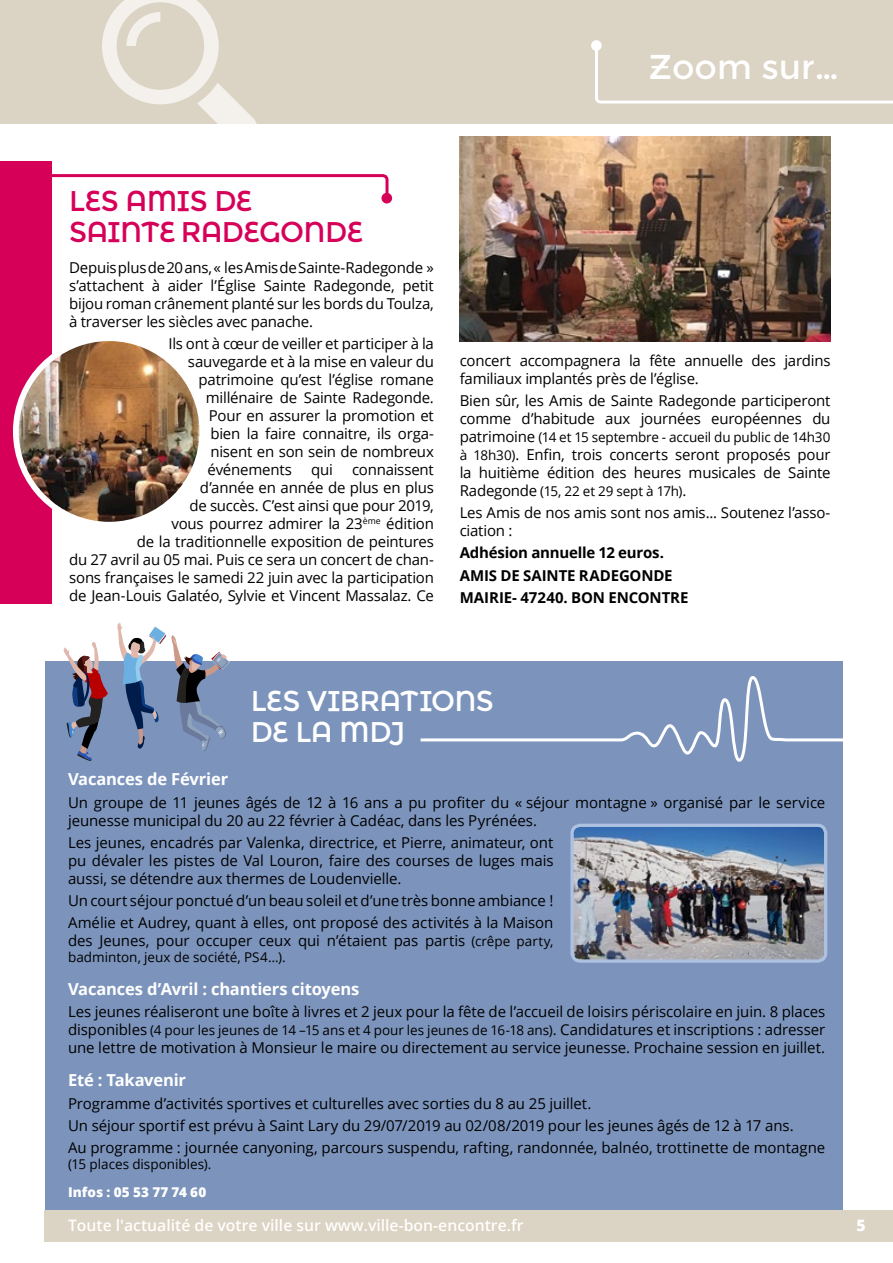
<style>
.page{position:relative;width:893px;height:1263px;background:#fff}
.page>*{position:absolute;margin:0;border:0;box-sizing:border-box;transform-origin:0 0}
.t1{font:34.5px "Montserrat Alternates";color:#fff}
.t2{font:28.5px/31.5px "Montserrat Alternates";letter-spacing:-.025em;color:#d60059}
.t3{font:28.5px/31.5px "Montserrat Alternates";letter-spacing:-.025em;color:#fff}
.t4{font:700 16.5px "Open Sans";letter-spacing:-.01em;color:#fff}
.t5{font:600 15.75px "Open Sans";color:#fff}
.t6{font:800 15.75px "Open Sans";color:#fff}
.t7{font:15px/18px "Open Sans";letter-spacing:-.01em;color:#000}
.t8{font:700 15px/22.2px "Open Sans";letter-spacing:-.01em;color:#000}
.t9{font:13.5px "Open Sans";letter-spacing:-.005em;color:#000}
.t10{font:800 13.5px "Open Sans";letter-spacing:.01em;color:#fff}
.s1{font-size:15px}
.s2{font-size:13.5px}
</style>
<div class="page">
<div style="left:1px;top:0;width:892px;height:123px;background:#dbd3c3"></div>
<hr style="left:0;top:0;width:1px;height:123px;background:#dbd3c3">
<svg style="left:595px;top:51px;width:298px;height:53px"></svg>
<div style="left:591px;top:40px;width:11px;height:11px;background:#fff;border-radius:50%"></div>
<svg style="left:102px;top:0;width:157px;height:124px"></svg>
<div style="left:45px;top:1210px;width:848px;height:32px;background:#dbd3c3"></div>
<div style="left:45px;top:661px;width:798px;height:549px;background:#7c94bc"></div>
<svg style="left:420px;top:676px;width:423px;height:86px"></svg>
<svg style="left:52px;top:174px;width:338px;height:21px"></svg>
<div style="left:381px;top:193px;width:11px;height:10px;background:#d60059;border-radius:50%"></div>
<img style="left:574px;top:828px;width:249px;height:131px">
<div style="left:570px;top:824px;width:257px;height:139px;border:3px solid #aec1e1;border-radius:8px"></div>
<img style="left:460px;top:137px;width:370px;height:204px">
<div style="left:1px;top:161px;width:51px;height:443px;background:#d60059"></div>
<img style="left:16px;top:338px;width:186px;height:187px;border-radius:93px">
<div style="left:13px;top:335px;width:192px;height:193px;border:6px solid #fff;border-radius:50%"></div>
<svg style="left:117px;top:622px;width:113px;height:129px"></svg>
<svg style="left:63px;top:642px;width:45px;height:119px"></svg>
<h1 class="t1" style="left:649px;top:47px;width:192px">Zoom sur…</h1>
<h2 class="t2" style="left:69px;top:185px;width:296px">LES AMIS DE<br>SAINTE RADEGONDE</h2>
<p class="t7" style="left:69px;top:258px;width:366px;text-align:justify">Depuis plus de 20 ans, « les Amis de Sainte-Radegonde » s’attachent à aider l’Église Sainte Radegonde, petit bijou roman crânement planté sur les bords du Toulza, à traverser les siècles avec panache.</p>
<p class="t7" style="left:168px;top:334px;width:267px">Ils ont à cœur de veiller et participer à la</p>
<p class="t7" style="left:188px;top:352px;width:248px">sauvegarde et à la mise en valeur du</p>
<p class="t7" style="left:198px;top:370px;width:237px">patrimoine qu’est l’église romane</p>
<p class="t7" style="left:206px;top:388px;width:229px">millénaire de Sainte Radegonde.</p>
<p class="t7" style="left:209px;top:406px;width:226px">Pour en assurer la promotion et</p>
<p class="t7" style="left:210px;top:424px;width:225px">bien la faire connaitre, ils orga-</p>
<p class="t7" style="left:210px;top:442px;width:225px">nisent en son sein de nombreux</p>
<p class="t7" style="left:207px;top:460px;width:86px">événements</p>
<p class="t7" style="left:311px;top:460px;width:23px">qui</p>
<p class="t7" style="left:69px;top:460px;width:366px;text-align:right">connaissent<br>d’année en année de plus en plus<br>de succès. C’est ainsi que pour 2019,<br>vous pourrez admirer la 23<sup>ème</sup> édition<br>de la traditionnelle exposition de peintures<br>du 27 avril au 05 mai. Puis ce sera un concert de chan&shy;sons françaises le samedi 22 juin avec la participation de Jean-Louis Galatéo, Sylvie et Vincent Massalaz. Ce</p>
<p class="t7" style="left:460px;top:351px;width:372px">concert accompagnera la fête annuelle des jardins familiaux implantés près de l’église.</p>
<p class="t7" style="left:460px;top:391px;width:372px">Bien sûr, les Amis de Sainte Radegonde participeront comme d’habitude aux journées européennes du</p>
<p class="t9" style="left:460px;top:428px;width:372px"><span class="s1">patrimoine</span> (14 et 15 septembre - accueil du public de 14h30</p>
<p class="t7" style="left:460px;top:445px;width:372px"><span class="s2">à 18h30)</span>. Enfin, trois concerts seront proposés pour la huitième édition des heures musicales de Sainte</p>
<p class="t9" style="left:460px;top:482px;width:228px"><span class="s1">Radegonde</span> (15, 22 et 29 sept à 17h)<span class="s1">.</span></p>
<p class="t7" style="left:460px;top:503px;width:372px">Les Amis de nos amis sont nos amis... Soutenez l’asso&shy;ciation :</p>
<p class="t8" style="left:460px;top:541px;width:230px">Adhésion annuelle 12 euros.<br>AMIS DE SAINTE RADEGONDE<br>MAIRIE- 47240. BON ENCONTRE</p>
<h2 class="t3" style="left:251px;top:685px;width:245px">LES VIBRATIONS<br>DE LA MDJ</h2>
<p class="t4" style="left:68px;top:768px;width:162px">Vacances de Février</p>
<p class="t7" style="left:68px;top:793px;width:759px">Un groupe de 11 jeunes âgés de 12 à 16 ans a pu profiter du « séjour montagne » organisé par le service jeunesse municipal du 20 au 22 février à Cadéac, dans les Pyrénées.</p>
<p class="t7" style="left:68px;top:833px;width:487px;text-align:justify">Les jeunes, encadrés par Valenka, directrice, et Pierre, animateur, ont pu dévaler les pistes de Val Louron, faire des courses de luges mais aussi, se détendre aux thermes de Loudenvielle.</p>
<p class="t7" style="left:68px;top:889px;width:487px;line-height:22.2px">Un court séjour ponctué d’un beau soleil et d’une très bonne ambiance !<br>Amélie et Audrey, quant à elles, ont proposé des activités à la Maison</p>
<p class="t7" style="left:68px;top:931px;width:487px">des Jeunes, pour occuper ceux qui n’étaient pas partis <span class="s2">(crêpe party,</span></p>
<p class="t9" style="left:68px;top:948px;width:219px">badminton, jeux de société, PS4…).</p>
<p class="t4" style="left:68px;top:977px;width:293px">Vacances d’Avril : chantiers citoyens</p>
<p class="t7" style="left:68px;top:1003px;width:759px">Les jeunes réaliseront une boîte à livres et 2 jeux pour la fête de l’accueil de loisirs périscolaire en juin. 8 places</p>
<p class="t9" style="left:68px;top:1021px;width:759px"><span class="s1">disponibles</span> (4 pour les jeunes de 14 –15 ans et 4 pour les jeunes de 16-18 ans)<span class="s1">. Candidatures et inscriptions : adresser</span></p>
<p class="t7" style="left:68px;top:1039px;width:759px">une lettre de motivation à Monsieur le maire ou directement au service jeunesse. Prochaine session en juillet.</p>
<p class="t4" style="left:68px;top:1068px;width:119px">Eté : Takavenir</p>
<p class="t7" style="left:68px;top:1091px;width:759px;line-height:22.2px">Programme d’activités sportives et culturelles avec sorties du 8 au 25 juillet.<br>Un séjour sportif est prévu à Saint Lary du 29/07/2019 au 02/08/2019 pour les jeunes âgés de 12 à 17 ans.<br>Au programme : journée canyoning, parcours suspendu, rafting, randonnée, balnéo, trottinette de montagne</p>
<p class="t9" style="left:68px;top:1155px;width:145px">(15 places disponibles).</p>
<p class="t10" style="left:68px;top:1182px;width:140px">Infos : 05 53 77 74 60</p>
<p class="t5" style="left:68px;top:1215px;width:457px">Toute l'actualité de votre ville sur www.ville-bon-encontre.fr</p>
<p class="t6" style="left:856px;top:1213px;width:11px">5</p>
</div>
